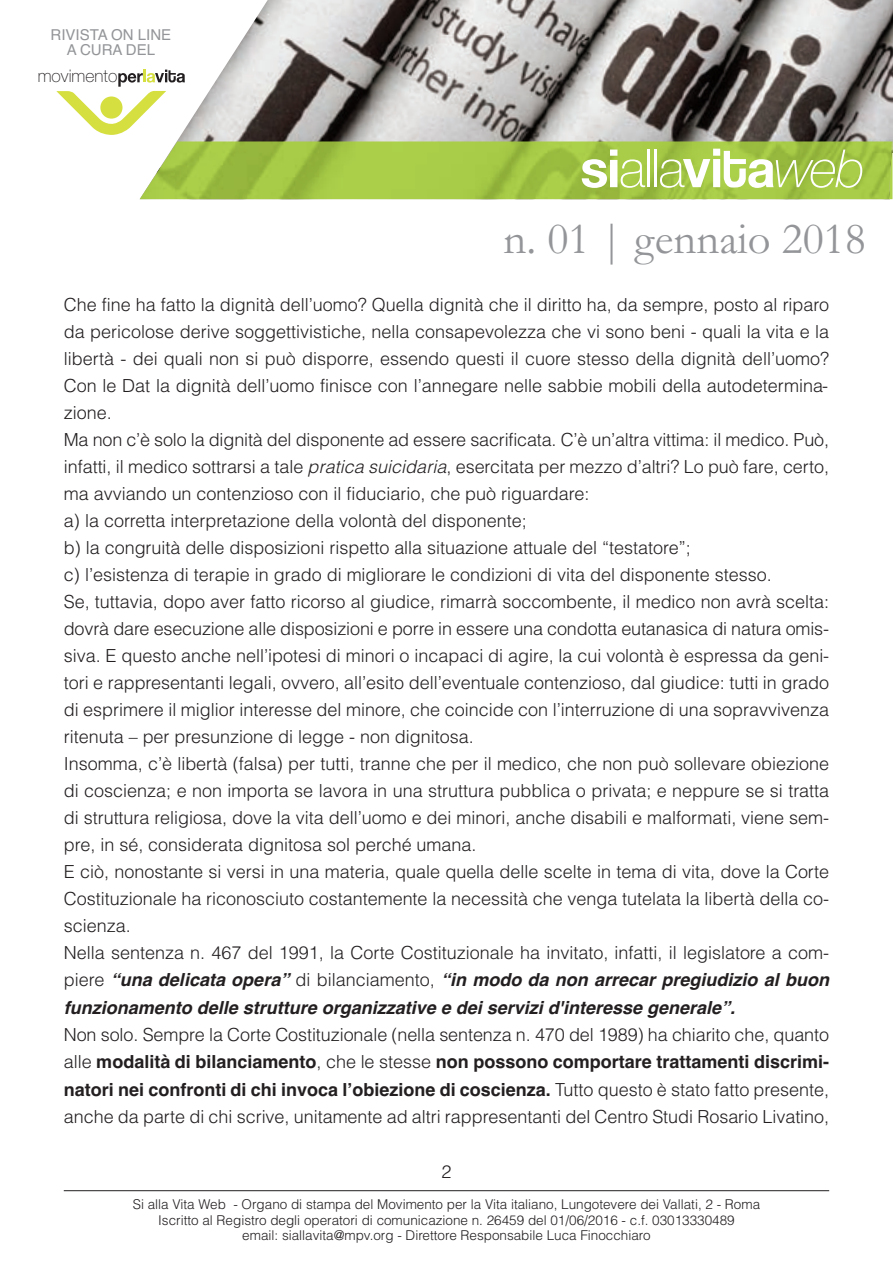
<style>
.page{position:relative;width:893px;height:1263px;background:#fff}
.page>*{position:absolute;margin:0;border:0;box-sizing:border-box;transform-origin:0 0}
.t1{font:100 52.65px "Helvetica Neue";color:#fff}
.t2{font:italic 100 52.65px "Helvetica Neue";color:#fff}
.t3{font:44.85px "Garamond";color:#939598}
.t4{font:300 18px/27px "Helvetica";color:#231f20}
.t5{font:100 17.4px "Helvetica Neue";color:#231f20}
.t6{font:15px/15px "Helvetica";color:#939598;text-align:center}
.t7{font:300 13.5px/15.8px "Helvetica";color:#231f20;text-align:center}
.s1{font-weight:700}
.s2{font-style:italic}
.s3{font-weight:700;font-style:italic}
</style>
<div class="page">
<img style="left:143px;top:0;width:750px;height:199px">
<img style="left:140px;top:141px;width:752px;height:58px">
<svg style="left:683px;top:149px;width:91px;height:39px"></svg>
<hr style="left:64px;top:1190px;width:765px;height:1px;background:#231f20">
<svg style="left:56px;top:70px;width:129px;height:65px"></svg>
<p class="t6" style="left:51px;top:27px;width:122px">RIVISTA ON LINE<br>A CURA DEL</p>
<p class="t5" style="left:38px;top:70px;width:81px">movimento</p>
<p class="t1" style="left:580px;top:150px;width:106px"><span class="s1">si</span>alla</p>
<p class="t2" style="left:774px;top:150px;width:92px">web</p>
<p class="t3" style="left:504px;top:211px;width:364px">n. 01 | gennaio 2018</p>
<p class="t4" style="left:64px;top:291px;width:767px">Che fine ha fatto la dignità dell’uomo? Quella dignità che il diritto ha, da sempre, posto al riparo da pericolose derive soggettivistiche, nella consapevolezza che vi sono beni - quali la vita e la libertà - dei quali non si può disporre, essendo questi il cuore stesso della dignità dell’uomo?<br>Con le Dat la dignità dell’uomo finisce con l’annegare nelle sabbie mobili della autodetermina&shy;zione.<br>Ma non c’è solo la dignità del disponente ad essere sacrificata. C’è un’altra vittima: il medico. Può, infatti, il medico sottrarsi a tale <span class="s2">pratica suicidaria</span>, esercitata per mezzo d’altri? Lo può fare, certo, ma avviando un contenzioso con il fiduciario, che può riguardare:<br>a) la corretta interpretazione della volontà del disponente;<br>b) la congruità delle disposizioni rispetto alla situazione attuale del “testatore”;<br>c) l’esistenza di terapie in grado di migliorare le condizioni di vita del disponente stesso.<br>Se, tuttavia, dopo aver fatto ricorso al giudice, rimarrà soccombente, il medico non avrà scelta: dovrà dare esecuzione alle disposizioni e porre in essere una condotta eutanasica di natura omis&shy;siva. E questo anche nell’ipotesi di minori o incapaci di agire, la cui volontà è espressa da geni&shy;tori e rappresentanti legali, ovvero, all’esito dell’eventuale contenzioso, dal giudice: tutti in grado di esprimere il miglior interesse del minore, che coincide con l’interruzione di una sopravvivenza ritenuta – per presunzione di legge - non dignitosa.<br>Insomma, c’è libertà (falsa) per tutti, tranne che per il medico, che non può sollevare obiezione di coscienza; e non importa se lavora in una struttura pubblica o privata; e neppure se si tratta di struttura religiosa, dove la vita dell’uomo e dei minori, anche disabili e malformati, viene sem&shy;pre, in sé, considerata dignitosa sol perché umana.<br>E ciò, nonostante si versi in una materia, quale quella delle scelte in tema di vita, dove la Corte Costituzionale ha riconosciuto costantemente la necessità che venga tutelata la libertà della co&shy;scienza.<br>Nella sentenza n. 467 del 1991, la Corte Costituzionale ha invitato, infatti, il legislatore a com&shy;piere <span class="s3">“una delicata opera”</span> di bilanciamento, <span class="s3">“in modo da non arrecar pregiudizio al buon funzionamento delle strutture organizzative e dei servizi d'interesse generale”.<br></span>Non solo. Sempre la Corte Costituzionale (nella sentenza n. 470 del 1989) ha chiarito che, quanto alle <span class="s1">modalità di bilanciamento</span>, che le stesse <span class="s1">non possono comportare trattamenti discrimi&shy;natori nei confronti di chi invoca lʼobiezione di coscienza.</span> Tutto questo è stato fatto presente, anche da parte di chi scrive, unitamente ad altri rappresentanti del Centro Studi Rosario Livatino,</p>
<p class="t4" style="left:441px;top:1158px;width:12px">2</p>
<p class="t7" style="left:133px;top:1196px;width:629px">Si alla Vita Web - Organo di stampa del Movimento per la Vita italiano, Lungotevere dei Vallati, 2 - Roma<br>Iscritto al Registro degli operatori di comunicazione n. 26459 del 01/06/2016 - c.f. 03013330489<br>email: siallavita@mpv.org - Direttore Responsabile Luca Finocchiaro</p>
</div>
